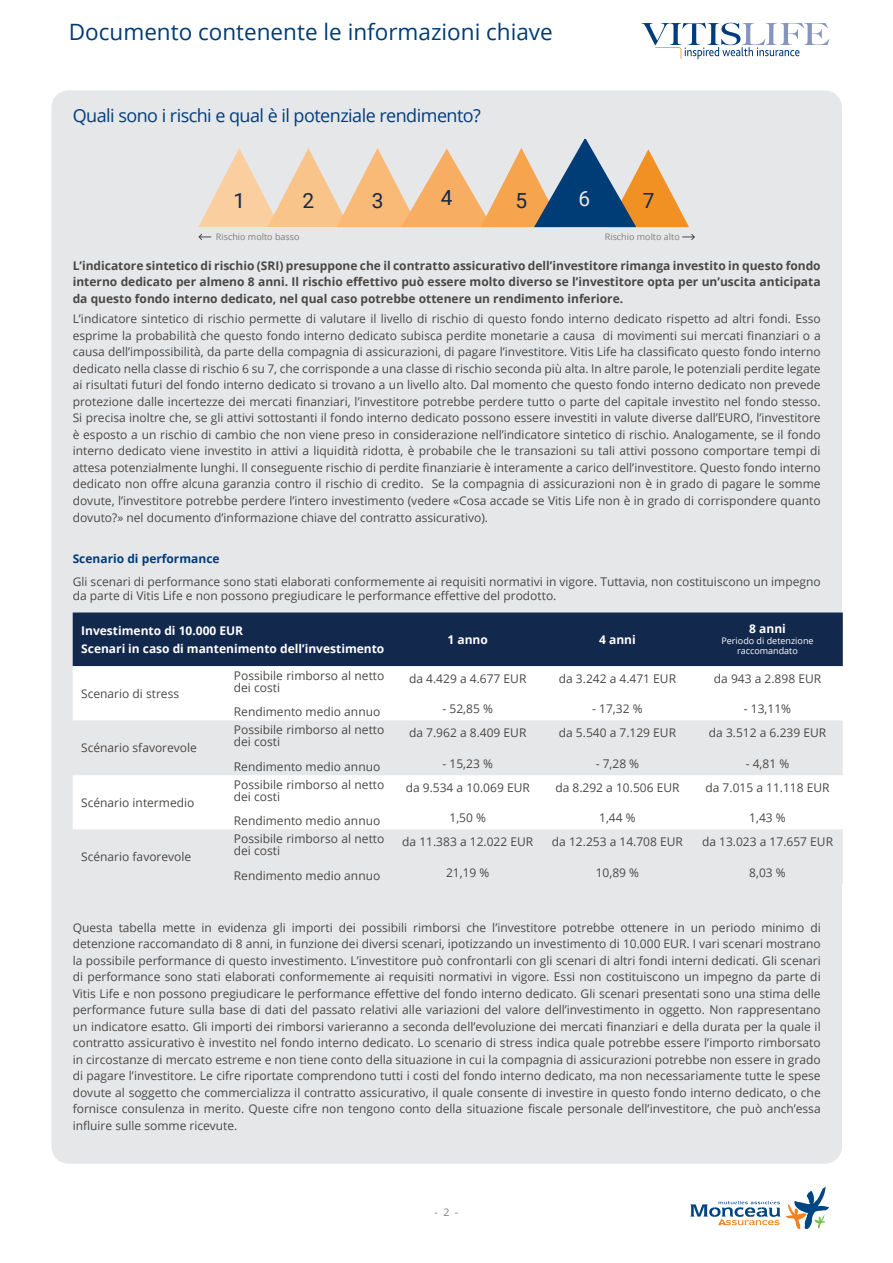
<style>
.page{position:relative;width:893px;height:1263px;background:#fff}
.page>*{position:absolute;margin:0;border:0;box-sizing:border-box;transform-origin:0 0}
.t1{font:22.5px "Open Sans";color:#003c75}
.t2{font:20.85px "Roboto";color:#12284c}
.t3{font:20.85px "Roboto";color:#e8e9e7}
.t4{font:18px "Open Sans";letter-spacing:-.03em;color:#013c7d}
.t5{font:12px/16.5px "Open Sans";color:#4a4846}
.t6{font:700 12px/16.5px "Open Sans";color:#4a4846;text-align:justify}
.Header_cell_text{font:700 12px "Open Sans";color:#fff}
.t7{font:700 12px "Open Sans";color:#013c7d}
.t8{font:10.5px "Open Sans";color:#837c7b}
.t9{font:9px "Open Sans";color:#837c7b}
.Header_cell_text-2{font:9px/10.5px "Open Sans";color:#fff;text-align:center}
</style>
<div class="page">
<svg style="left:786px;top:1186px;width:43px;height:43px"></svg>
<svg style="left:690px;top:1200px;width:90px;height:25px"></svg>
<div style="left:51px;top:90px;width:791px;height:1074px;background:#e6e7e9;border-radius:17px"></div>
<svg style="left:198px;top:234px;width:13px;height:6px"></svg>
<svg style="left:682px;top:234px;width:13px;height:6px"></svg>
<svg style="left:199px;top:139px;width:490px;height:89px"></svg>
<div style="left:73px;top:612px;width:770px;height:54px;background:#12284c"></div>
<div style="left:73px;top:666px;width:770px;height:54px;background:#fff"></div>
<svg style="left:73px;top:721px;width:770px;height:163px"></svg>
<svg style="left:641px;top:23px;width:188px;height:36px"></svg>
<p class="t1" style="left:69px;top:16px;width:485px">Documento contenente le informazioni chiave</p>
<p class="t4" style="left:73px;top:104px;width:410px">Quali sono i rischi e qual è il potenziale rendimento?</p>
<p class="t2" style="left:233px;top:186px;width:13px">1</p>
<p class="t2" style="left:302px;top:186px;width:13px">2</p>
<p class="t2" style="left:372px;top:186px;width:13px">3</p>
<p class="t2" style="left:441px;top:183px;width:13px">4</p>
<p class="t2" style="left:516px;top:186px;width:13px">5</p>
<p class="t2" style="left:643px;top:186px;width:13px">7</p>
<p class="t9" style="left:216px;top:231px;width:85px">Rischio molto basso</p>
<p class="t9" style="left:605px;top:231px;width:76px">Rischio molto alto</p>
<p class="t3" style="left:578px;top:184px;width:13px">6</p>
<p class="t6" style="left:73px;top:257px;width:749px">L’indicatore sintetico di rischio (SRI) presuppone che il contratto assicurativo dell’investitore rimanga investito in questo fondo interno dedicato per almeno 8 anni. Il rischio effettivo può essere molto diverso se l’investitore opta per un’uscita anticipata da questo fondo interno dedicato, nel qual caso potrebbe ottenere un rendimento inferiore.</p>
<p class="t5" style="left:73px;top:311px;width:749px;text-align:justify">L’indicatore sintetico di rischio permette di valutare il livello di rischio di questo fondo interno dedicato rispetto ad altri fondi. Esso esprime la probabilità che questo fondo interno dedicato subisca perdite monetarie a causa di movimenti sui mercati finanziari o a causa dell’impossibilità, da parte della compagnia di assicurazioni, di pagare l’investitore. Vitis Life ha classificato questo fondo interno dedicato nella classe di rischio 6 su 7, che corrisponde a una classe di rischio seconda più alta. In altre parole, le potenziali perdite legate ai risultati futuri del fondo interno dedicato si trovano a un livello alto. Dal momento che questo fondo interno dedicato non prevede protezione dalle incertezze dei mercati finanziari, l’investitore potrebbe perdere tutto o parte del capitale investito nel fondo stesso.<br>Si precisa inoltre che, se gli attivi sottostanti il fondo interno dedicato possono essere investiti in valute diverse dall’EURO, l’investitore è esposto a un rischio di cambio che non viene preso in considerazione nell’indicatore sintetico di rischio. Analogamente, se il fondo interno dedicato viene investito in attivi a liquidità ridotta, è probabile che le transazioni su tali attivi possono comportare tempi di attesa potenzialmente lunghi. Il conseguente rischio di perdite finanziarie è interamente a carico dell’investitore. Questo fondo interno dedicato non offre alcuna garanzia contro il rischio di credito. Se la compagnia di assicurazioni non è in grado di pagare le somme dovute, l’investitore potrebbe perdere l’intero investimento (vedere «Cosa accade se Vitis Life non è in grado di corrispondere quanto dovuto?» nel documento d’informazione chiave del contratto assicurativo).</p>
<p class="t7" style="left:73px;top:550px;width:148px">Scenario di performance</p>
<p class="t5" style="left:73px;top:574px;width:749px;line-height:14.2px">Gli scenari di performance sono stati elaborati conformemente ai requisiti normativi in vigore. Tuttavia, non costituiscono un impegno da parte di Vitis Life e non possono pregiudicare le performance effettive del prodotto.</p>
<p class="Header_cell_text" style="left:81px;top:622px;width:164px">Investimento di 10.000 EUR</p>
<p class="Header_cell_text" style="left:81px;top:640px;width:305px">Scenari in caso di mantenimento dell’investimento</p>
<p class="Header_cell_text" style="left:749px;top:621px;width:38px">8 anni</p>
<p class="Header_cell_text-2" style="left:721px;top:635px;width:94px">Periodo di detenzione raccomandato</p>
<p class="Header_cell_text" style="left:448px;top:631px;width:42px">1 anno</p>
<p class="Header_cell_text" style="left:599px;top:631px;width:38px">4 anni</p>
<p class="t5" style="left:81px;top:685px;width:99px">Scenario di stress</p>
<p class="t5" style="left:81px;top:739px;width:117px">Scénario sfavorevole</p>
<p class="t5" style="left:81px;top:794px;width:115px">Scénario intermedio</p>
<p class="t5" style="left:81px;top:848px;width:112px">Scénario favorevole</p>
<p class="t5" style="left:234px;top:669px;width:152px;line-height:12px">Possibile rimborso al netto dei costi</p>
<p class="t5" style="left:234px;top:703px;width:148px">Rendimento medio annuo</p>
<p class="t5" style="left:234px;top:723px;width:152px;line-height:12px">Possibile rimborso al netto dei costi</p>
<p class="t5" style="left:234px;top:758px;width:148px">Rendimento medio annuo</p>
<p class="t5" style="left:234px;top:778px;width:152px;line-height:12px">Possibile rimborso al netto dei costi</p>
<p class="t5" style="left:234px;top:812px;width:148px">Rendimento medio annuo</p>
<p class="t5" style="left:234px;top:832px;width:152px;line-height:12px">Possibile rimborso al netto dei costi</p>
<p class="t5" style="left:234px;top:867px;width:148px">Rendimento medio annuo</p>
<p class="t5" style="left:409px;top:670px;width:119px">da 4.429 a 4.677 EUR</p>
<p class="t5" style="left:443px;top:700px;width:52px">- 52,85 %</p>
<p class="t5" style="left:409px;top:724px;width:119px">da 7.962 a 8.409 EUR</p>
<p class="t5" style="left:443px;top:755px;width:52px">- 15,23 %</p>
<p class="t5" style="left:406px;top:779px;width:126px">da 9.534 a 10.069 EUR</p>
<p class="t5" style="left:449px;top:809px;width:38px">1,50 %</p>
<p class="t5" style="left:402px;top:833px;width:133px">da 11.383 a 12.022 EUR</p>
<p class="t5" style="left:446px;top:864px;width:45px">21,19 %</p>
<p class="t5" style="left:559px;top:670px;width:119px">da 3.242 a 4.471 EUR</p>
<p class="t5" style="left:592px;top:700px;width:52px">- 17,32 %</p>
<p class="t5" style="left:559px;top:724px;width:119px">da 5.540 a 7.129 EUR</p>
<p class="t5" style="left:596px;top:755px;width:45px">- 7,28 %</p>
<p class="t5" style="left:555px;top:779px;width:126px">da 8.292 a 10.506 EUR</p>
<p class="t5" style="left:599px;top:809px;width:38px">1,44 %</p>
<p class="t5" style="left:552px;top:833px;width:133px">da 12.253 a 14.708 EUR</p>
<p class="t5" style="left:596px;top:864px;width:45px">10,89 %</p>
<p class="t5" style="left:714px;top:670px;width:109px">da 943 a 2.898 EUR</p>
<p class="t5" style="left:744px;top:700px;width:49px">- 13,11%</p>
<p class="t5" style="left:709px;top:724px;width:119px">da 3.512 a 6.239 EUR</p>
<p class="t5" style="left:746px;top:755px;width:45px">- 4,81 %</p>
<p class="t5" style="left:705px;top:779px;width:126px">da 7.015 a 11.118 EUR</p>
<p class="t5" style="left:749px;top:809px;width:38px">1,43 %</p>
<p class="t5" style="left:702px;top:833px;width:133px">da 13.023 a 17.657 EUR</p>
<p class="t5" style="left:749px;top:864px;width:38px">8,03 %</p>
<p class="t5" style="left:73px;top:919px;width:749px;text-align:justify">Questa tabella mette in evidenza gli importi dei possibili rimborsi che l’investitore potrebbe ottenere in un periodo minimo di detenzione raccomandato di 8 anni, in funzione dei diversi scenari, ipotizzando un investimento di 10.000 EUR. I vari scenari mostrano la possibile performance di questo investimento. L’investitore può confrontarli con gli scenari di altri fondi interni dedicati. Gli scenari di performance sono stati elaborati conformemente ai requisiti normativi in vigore. Essi non costituiscono un impegno da parte di Vitis Life e non possono pregiudicare le performance effettive del fondo interno dedicato. Gli scenari presentati sono una stima delle performance future sulla base di dati del passato relativi alle variazioni del valore dell’investimento in oggetto. Non rappresentano un indicatore esatto. Gli importi dei rimborsi varieranno a seconda dell’evoluzione dei mercati finanziari e della durata per la quale il contratto assicurativo è investito nel fondo interno dedicato. Lo scenario di stress indica quale potrebbe essere l’importo rimborsato in circostanze di mercato estreme e non tiene conto della situazione in cui la compagnia di assicurazioni potrebbe non essere in grado di pagare l’investitore. Le cifre riportate comprendono tutti i costi del fondo interno dedicato, ma non necessariamente tutte le spese dovute al soggetto che commercializza il contratto assicurativo, il quale consente di investire in questo fondo interno dedicato, o che fornisce consulenza in merito. Queste cifre non tengono conto della situazione fiscale personale dell’investitore, che può anch’essa influire sulle somme ricevute.</p>
<p class="t8" style="left:435px;top:1205px;width:25px">- 2 -</p>
</div>
